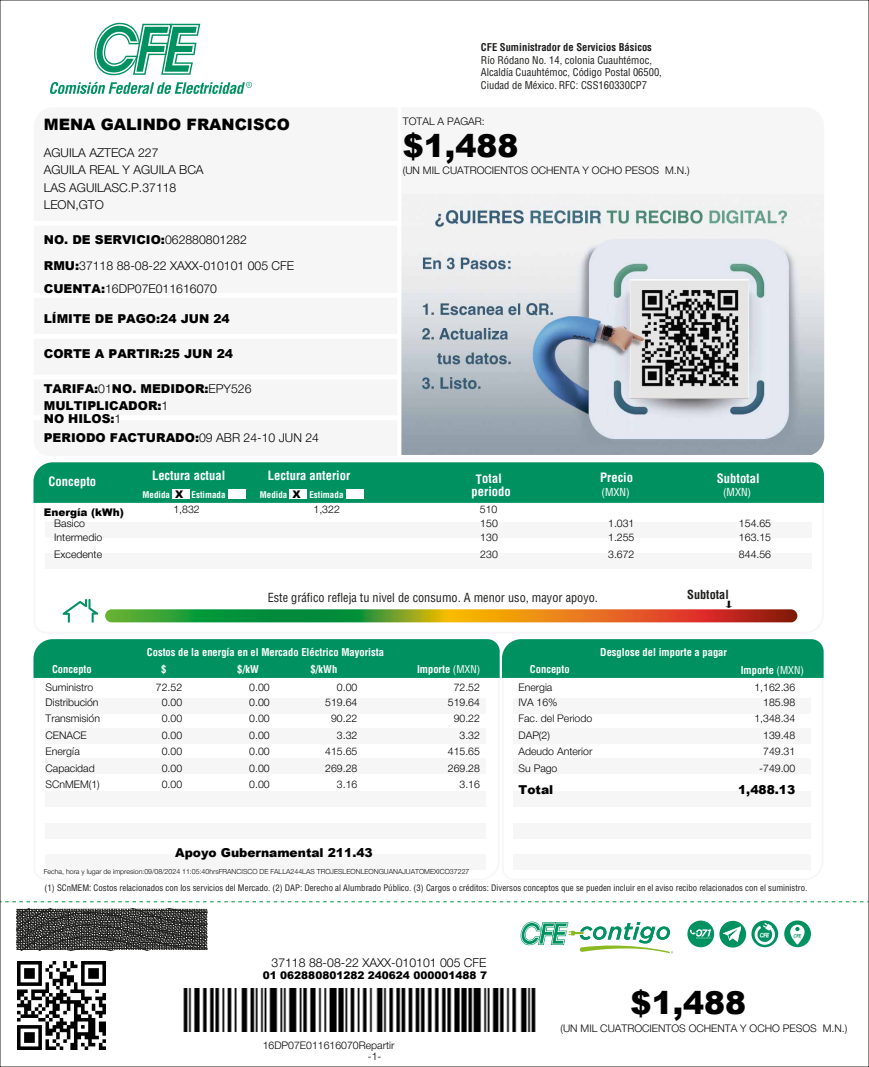
<style>
.page{position:relative;width:869px;height:1067px;background:#fff}
.page>*{position:absolute;margin:0;border:0;box-sizing:border-box;transform-origin:0 0}
.t1{font:900 31.5px "Arial";color:#000}
.t2{font:900 15.75px "Arial";color:#000}
.t3{font:700 condensed 12.6px "Helvetica LT Std";color:#fff}
.t4{font:900 12.25px/17.5px "Arial";color:#000}
.t5{font:300 12.25px/17.5px "Helvetica Neue Cyr";color:#000}
.t6{font:condensed 12.25px "Helvetica LT Std";color:#1d1d1b}
.t7{font:700 condensed 12.25px "Helvetica LT Std";color:#1d1d1b}
.t8{font:condensed 10.85px "Helvetica LT Std";color:#fff}
.t9{font:300 10.5px "Helvetica Neue Cyr";color:#000}
.t10{font:700 condensed 10.5px/16.6px "Helvetica LT Std";color:#fff}
.t11{font:condensed 10.5px/12.4px "Helvetica LT Std";color:#1d1d1b}
.t12{font:900 10.5px "Arial";color:#000}
.t13{font:700 condensed 10.5px "Helvetica LT Std";color:#1d1d1b}
.t14{font:700 condensed 8.92px "Helvetica LT Std";color:#fff}
.t15{font:condensed 8.75px "Helvetica LT Std";color:#1d1d1b}
.t16{font:300 7px "Helvetica Neue Cyr";color:#000}
.s1{font-family:"Helvetica Neue Cyr";font-weight:300}
.s2{font-family:"Arial";font-weight:900}
.s3{font-weight:400}
</style>
<div class="page">
<svg style="left:67px;top:613px;width:731px;height:10px"></svg>
<div style="left:33px;top:462px;width:790px;height:41px;background:#009160"></div>
<svg style="left:62px;top:599px;width:36px;height:23px"></svg>
<svg style="left:105px;top:609px;width:692px;height:13px;background:#8b812b"></svg>
<div style="left:33px;top:639px;width:790px;height:39px;background:#009160"></div>
<img style="left:401px;top:194px;width:422px;height:261px">
<svg style="left:687px;top:920px;width:26px;height:27px"></svg>
<svg style="left:719px;top:920px;width:26px;height:27px"></svg>
<svg style="left:751px;top:920px;width:26px;height:27px"></svg>
<svg style="left:784px;top:920px;width:26px;height:27px"></svg>
<svg style="left:520px;top:921px;width:152px;height:32px"></svg>
<svg style="left:94px;top:22px;width:106px;height:53px"></svg>
<svg style="left:50px;top:82px;width:202px;height:12px"></svg>
<img style="left:722px;top:925px;width:17px;height:17px">
<div style="left:172px;top:489px;width:18px;height:10px;background:#fff"></div>
<div style="left:228px;top:489px;width:18px;height:10px;background:#fff"></div>
<div style="left:289px;top:489px;width:18px;height:10px;background:#fff"></div>
<div style="left:346px;top:489px;width:18px;height:10px;background:#fff"></div>
<div style="left:34px;top:298px;width:363px;height:36px;background:#f6f6f6"></div>
<div style="left:34px;top:339px;width:363px;height:35px;background:#f6f6f6"></div>
<div style="left:34px;top:225px;width:363px;height:68px;background:#f6f6f6"></div>
<div style="left:34px;top:379px;width:363px;height:36px;background:#f6f6f6"></div>
<svg style="left:16px;top:908px;width:191px;height:42px;background:#484846"></svg>
<svg style="left:5px;top:901px;width:859px;height:1px"></svg>
<img style="left:183px;top:988px;width:353px;height:44px">
<img style="left:18px;top:962px;width:87px;height:87px">
<h2 class="t2" style="left:44px;top:113px;width:247px">MENA GALINDO FRANCISCO</h2>
<p class="t5" style="left:44px;top:145px;width:161px">AGUILA AZTECA 227<br>AGUILA REAL Y AGUILA BCA<br>LAS AGUILASC.P.37118<br>LEON,GTO</p>
<p class="t4" style="left:44px;top:230px;width:204px">NO. DE SERVICIO:<span class="s1">062880801282</span></p>
<p class="t5" style="left:44px;top:256px;width:252px;line-height:22.8px"><span class="s2">RMU:</span>37118 88-08-22 XAXX-010101 005 CFE<br><span class="s2">CUENTA:</span>16DP07E011616070</p>
<p class="t4" style="left:44px;top:309px;width:187px">LÍMITE DE PAGO:24 JUN 24</p>
<p class="t4" style="left:44px;top:344px;width:191px">CORTE A PARTIR:25 JUN 24</p>
<p class="t4" style="left:44px;top:379px;width:209px">TARIFA:<span class="s1">01</span>NO. MEDIDOR:<span class="s1">EPY526<br></span>MULTIPLICADOR:<span class="s1">1</span></p>
<p class="t4" style="left:44px;top:408px;width:277px;line-height:19.2px">NO HILOS:<span class="s1">1<br></span>PERIODO FACTURADO:<span class="s1">09 ABR 24-10 JUN 24</span></p>
<p class="t13" style="left:480px;top:41px;width:172px">CFE Suministrador de Servicios Básicos</p>
<p class="t11" style="left:480px;top:54px;width:182px">Río Ródano No. 14, colonia Cuauhtémoc,<br>Alcaldía Cuauhtémoc, Código Postal 06500,<br>Ciudad de México. RFC: CSS160330CP7</p>
<p class="t9" style="left:402px;top:118px;width:83px">TOTAL A PAGAR:</p>
<h1 class="t1" style="left:402px;top:122px;width:117px">$1,488</h1>
<p class="t9" style="left:402px;top:167px;width:288px">(UN MIL CUATROCIENTOS OCHENTA Y OCHO PESOS M.N.)</p>
<p class="t3" style="left:152px;top:467px;width:75px">Lectura actual</p>
<p class="t14" style="left:142px;top:489px;width:29px">Medida</p>
<p class="t14" style="left:191px;top:489px;width:35px">Estimada</p>
<p class="t3" style="left:268px;top:468px;width:84px">Lectura anterior</p>
<p class="t14" style="left:260px;top:489px;width:29px">Medida</p>
<p class="t14" style="left:309px;top:489px;width:35px">Estimada</p>
<p class="t3" style="left:600px;top:469px;width:34px">Precio</p>
<p class="t3" style="left:48px;top:473px;width:49px">Concepto</p>
<p class="t3" style="left:475px;top:471px;width:27px;rotate:-1deg">Total</p>
<p class="t3" style="left:471px;top:483px;width:41px">periodo</p>
<p class="t8" style="left:601px;top:485px;width:30px">(MXN)</p>
<p class="t12" style="left:175px;top:486px;width:10px">X</p>
<p class="t12" style="left:292px;top:486px;width:10px">X</p>
<p class="t3" style="left:716px;top:471px;width:44px">Subtotal</p>
<p class="t8" style="left:722px;top:485px;width:30px">(MXN)</p>
<p class="t9" style="left:173px;top:505px;width:28px">1,832</p>
<p class="t9" style="left:313px;top:505px;width:28px">1,322</p>
<p class="t9" style="left:479px;top:505px;width:19px">510</p>
<p class="t12" style="left:44px;top:504px;width:81px">Energía (kWh)</p>
<p class="t9" style="left:54px;top:519px;width:32px">Basico</p>
<p class="t9" style="left:480px;top:519px;width:19px">150</p>
<p class="t9" style="left:608px;top:519px;width:28px">1.031</p>
<p class="t9" style="left:738px;top:519px;width:34px">154.65</p>
<p class="t9" style="left:54px;top:534px;width:49px">Intermedio</p>
<p class="t9" style="left:480px;top:534px;width:19px">130</p>
<p class="t9" style="left:608px;top:534px;width:28px">1.255</p>
<p class="t9" style="left:738px;top:534px;width:34px">163.15</p>
<p class="t9" style="left:54px;top:550px;width:49px">Excedente</p>
<p class="t9" style="left:480px;top:550px;width:19px">230</p>
<p class="t9" style="left:608px;top:550px;width:28px">3.672</p>
<p class="t9" style="left:738px;top:550px;width:34px">844.56</p>
<p class="t6" style="left:267px;top:589px;width:331px">Este gráfico refleja tu nivel de consumo. A menor uso, mayor apoyo.</p>
<p class="t7" style="left:687px;top:586px;width:43px">Subtotal</p>
<p class="t9" style="left:724px;top:601px;width:9px">↓</p>
<p class="t10" style="left:161px;top:644px;width:224px;text-indent:-14px">Costos de la energía en el Mercado Eléctrico Mayorista $</p>
<p class="t10" style="left:600px;top:644px;width:128px">Desglose del importe a pagar</p>
<p class="t10" style="left:237px;top:660px;width:23px">$/kW</p>
<p class="t10" style="left:310px;top:660px;width:28px">$/kWh</p>
<p class="t10" style="left:52px;top:660px;width:41px">Concepto</p>
<p class="t10" style="left:417px;top:660px;width:65px">Importe <span class="s3">(MXN)</span></p>
<p class="t10" style="left:740px;top:661px;width:65px">Importe <span class="s3">(MXN)</span></p>
<p class="t10" style="left:529px;top:660px;width:41px">Concepto</p>
<p class="t9" style="left:46px;top:683px;width:49px">Suministro</p>
<p class="t9" style="left:156px;top:683px;width:28px">72.52</p>
<p class="t9" style="left:249px;top:683px;width:22px">0.00</p>
<p class="t9" style="left:337px;top:683px;width:22px">0.00</p>
<p class="t9" style="left:453px;top:683px;width:28px">72.52</p>
<p class="t9" style="left:46px;top:698px;width:55px">Distribución</p>
<p class="t9" style="left:162px;top:698px;width:22px">0.00</p>
<p class="t9" style="left:249px;top:698px;width:22px">0.00</p>
<p class="t9" style="left:325px;top:698px;width:34px">519.64</p>
<p class="t9" style="left:447px;top:698px;width:34px">519.64</p>
<p class="t9" style="left:46px;top:715px;width:56px">Transmisión</p>
<p class="t9" style="left:162px;top:715px;width:22px">0.00</p>
<p class="t9" style="left:249px;top:715px;width:22px">0.00</p>
<p class="t9" style="left:331px;top:715px;width:28px">90.22</p>
<p class="t9" style="left:453px;top:715px;width:28px">90.22</p>
<p class="t9" style="left:46px;top:731px;width:43px">CENACE</p>
<p class="t9" style="left:162px;top:731px;width:22px">0.00</p>
<p class="t9" style="left:249px;top:731px;width:22px">0.00</p>
<p class="t9" style="left:337px;top:731px;width:22px">3.32</p>
<p class="t9" style="left:459px;top:731px;width:22px">3.32</p>
<p class="t9" style="left:46px;top:748px;width:36px">Energía</p>
<p class="t9" style="left:162px;top:748px;width:22px">0.00</p>
<p class="t9" style="left:249px;top:748px;width:22px">0.00</p>
<p class="t9" style="left:325px;top:748px;width:34px">415.65</p>
<p class="t9" style="left:447px;top:748px;width:34px">415.65</p>
<p class="t9" style="left:46px;top:764px;width:51px">Capacidad</p>
<p class="t9" style="left:162px;top:764px;width:22px">0.00</p>
<p class="t9" style="left:249px;top:764px;width:22px">0.00</p>
<p class="t9" style="left:325px;top:764px;width:34px">269.28</p>
<p class="t9" style="left:447px;top:764px;width:34px">269.28</p>
<p class="t9" style="left:46px;top:781px;width:56px">SCnMEM(1)</p>
<p class="t9" style="left:162px;top:781px;width:22px">0.00</p>
<p class="t9" style="left:249px;top:781px;width:22px">0.00</p>
<p class="t9" style="left:337px;top:781px;width:22px">3.16</p>
<p class="t9" style="left:459px;top:781px;width:22px">3.16</p>
<p class="t4" style="left:175px;top:843px;width:199px">Apoyo Gubernamental 211.43</p>
<p class="t16" style="left:44px;top:869px;width:427px">Fecha, hora y lugar de impresion:09/08/2024 11:05:40hrsFRANCISCO DE FALLA244LAS TROJESLEONLEONGUANAJUATOMEXICO37227</p>
<p class="t9" style="left:518px;top:683px;width:35px">Energia</p>
<p class="t9" style="left:754px;top:683px;width:42px">1,162.36</p>
<p class="t9" style="left:518px;top:698px;width:41px">IVA 16%</p>
<p class="t9" style="left:762px;top:698px;width:34px">185.98</p>
<p class="t9" style="left:518px;top:715px;width:75px">Fac. del Periodo</p>
<p class="t9" style="left:754px;top:715px;width:42px">1,348.34</p>
<p class="t9" style="left:518px;top:731px;width:33px">DAP(2)</p>
<p class="t9" style="left:762px;top:731px;width:34px">139.48</p>
<p class="t9" style="left:518px;top:748px;width:75px">Adeudo Anterior</p>
<p class="t9" style="left:762px;top:748px;width:34px">749.31</p>
<p class="t9" style="left:518px;top:764px;width:40px">Su Pago</p>
<p class="t9" style="left:759px;top:764px;width:37px">-749.00</p>
<p class="t4" style="left:518px;top:780px;width:36px">Total</p>
<p class="t4" style="left:737px;top:780px;width:59px">1,488.13</p>
<p class="t15" style="left:45px;top:882px;width:763px">(1) SCnMEM: Costos relacionados con los servicios del Mercado. (2) DAP: Derecho al Alumbrado Público. (3) Cargos o créditos: Diversos conceptos que se pueden incluir en el aviso recibo relacionados con el suministro.</p>
<p class="t5" style="left:271px;top:955px;width:216px">37118 88-08-22 XAXX-010101 005 CFE</p>
<p class="t12" style="left:262px;top:967px;width:226px">01 062880801282 240624 000001488 7</p>
<p class="t9" style="left:262px;top:1042px;width:133px">16DP07E011616070Repartir</p>
<p class="t9" style="left:368px;top:1052px;width:15px">-1-</p>
<h1 class="t1" style="left:630px;top:979px;width:117px">$1,488</h1>
<p class="t9" style="left:560px;top:1024px;width:288px">(UN MIL CUATROCIENTOS OCHENTA Y OCHO PESOS M.N.)</p>
</div>
